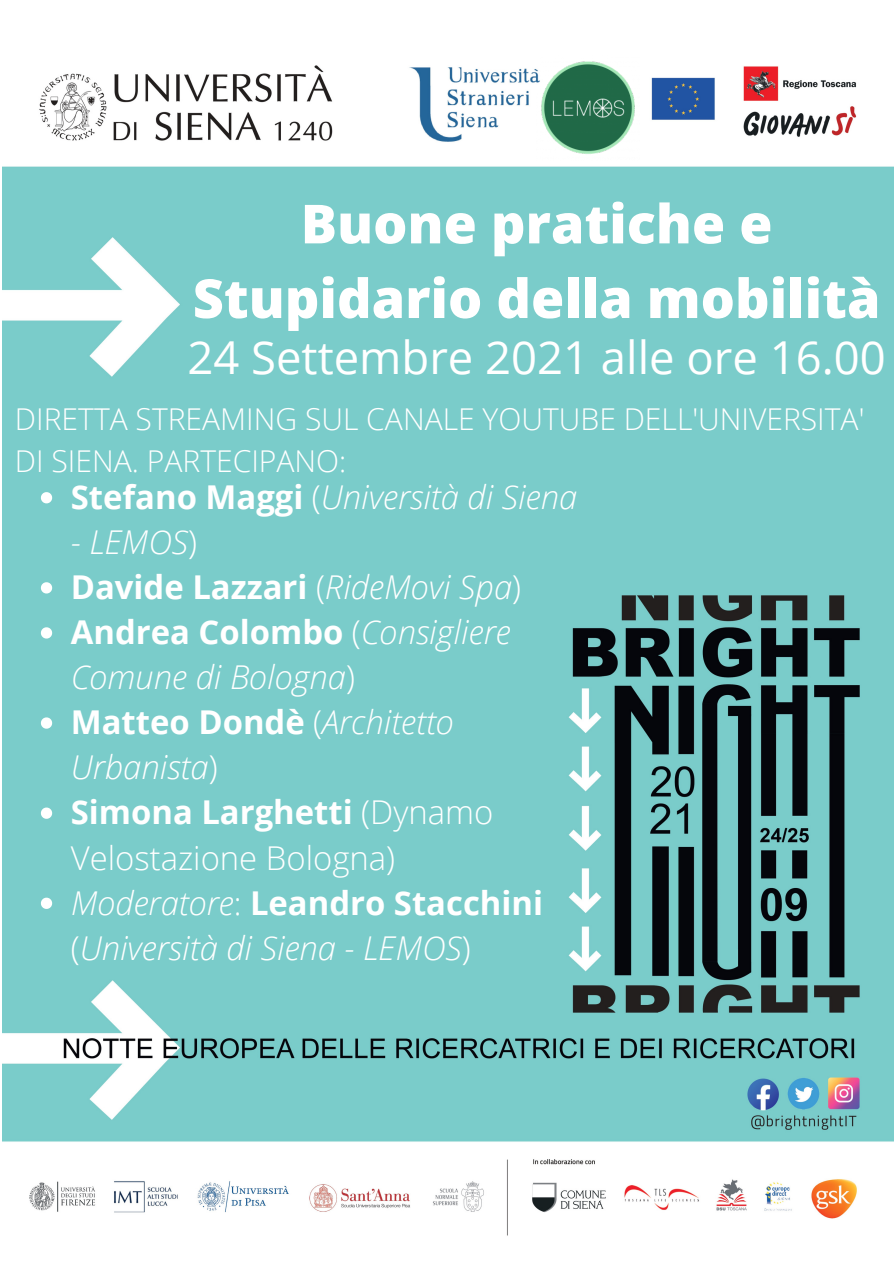
<style>
.page{position:relative;width:894px;height:1264px;background:#fff}
.page>*{position:absolute;margin:0;border:0;box-sizing:border-box;transform-origin:0 0}
.t1{font:800 53.85px/74.6px "Open Sans";color:#fff;text-align:center}
.t2{font:45.45px "Open Sans";color:#fff}
.t3{font:italic 300 32.85px/45px "Open Sans";color:#fff}
.t4{font:300 32.85px/45px "Open Sans";color:#fff}
.t5{font:700 32.85px "Open Sans";color:#fff}
.t6{font:300 30px/41.7px "Open Sans";color:#fff}
.s1{font-weight:700;font-style:normal}
.s2{font-style:normal}
.s3{font-weight:300}
.s4{font-weight:300;font-style:italic}
.s5{font-weight:700}
</style>
<div class="page">
<img style="left:2px;top:65px;width:891px;height:1171px">
<img style="left:536px;top:61px;width:103px;height:99px">
<svg style="left:41px;top:492px;width:11px;height:11px"></svg>
<svg style="left:41px;top:582px;width:11px;height:11px"></svg>
<svg style="left:41px;top:627px;width:11px;height:11px"></svg>
<svg style="left:41px;top:717px;width:11px;height:11px"></svg>
<svg style="left:41px;top:807px;width:11px;height:11px"></svg>
<svg style="left:41px;top:897px;width:11px;height:11px"></svg>
<p class="t1" style="left:193px;top:185px;width:689px">Buone pratiche e<br>Stupidario della mobilità</p>
<p class="t2" style="left:187px;top:326px;width:699px">24 Settembre 2021 alle ore 16.00</p>
<p class="t6" style="left:15px;top:398px;width:850px">DIRETTA STREAMING SUL CANALE YOUTUBE DELL'UNIVERSITA'<br>DI SIENA. PARTECIPANO:</p>
<p class="t3" style="left:71px;top:474px;width:507px"><span class="s1">Stefano Maggi</span> <span class="s2">(</span>Università di Siena</p>
<p class="t3" style="left:71px;top:519px;width:128px">- LEMOS<span class="s2">)</span></p>
<p class="t5" style="left:71px;top:564px;width:451px">Davide Lazzari <span class="s3">(</span><span class="s4">RideMovi Spa</span><span class="s3">)</span></p>
<p class="t3" style="left:71px;top:609px;width:441px"><span class="s1">Andrea Colombo</span> <span class="s2">(</span>Consigliere<br>Comune di Bologna<span class="s2">)</span></p>
<p class="t3" style="left:71px;top:699px;width:384px"><span class="s1">Matteo Dondè</span> <span class="s2">(</span>Architetto<br>Urbanista<span class="s2">)</span></p>
<p class="t4" style="left:71px;top:789px;width:424px"><span class="s5">Simona Larghetti</span> (Dynamo<br>Velostazione Bologna)</p>
<p class="t3" style="left:71px;top:879px;width:473px">Moderatore<span class="s2">:</span> <span class="s1">Leandro Stacchini </span><span class="s2">(</span>Università di Siena - LEMOS<span class="s2">)</span></p>
</div>
